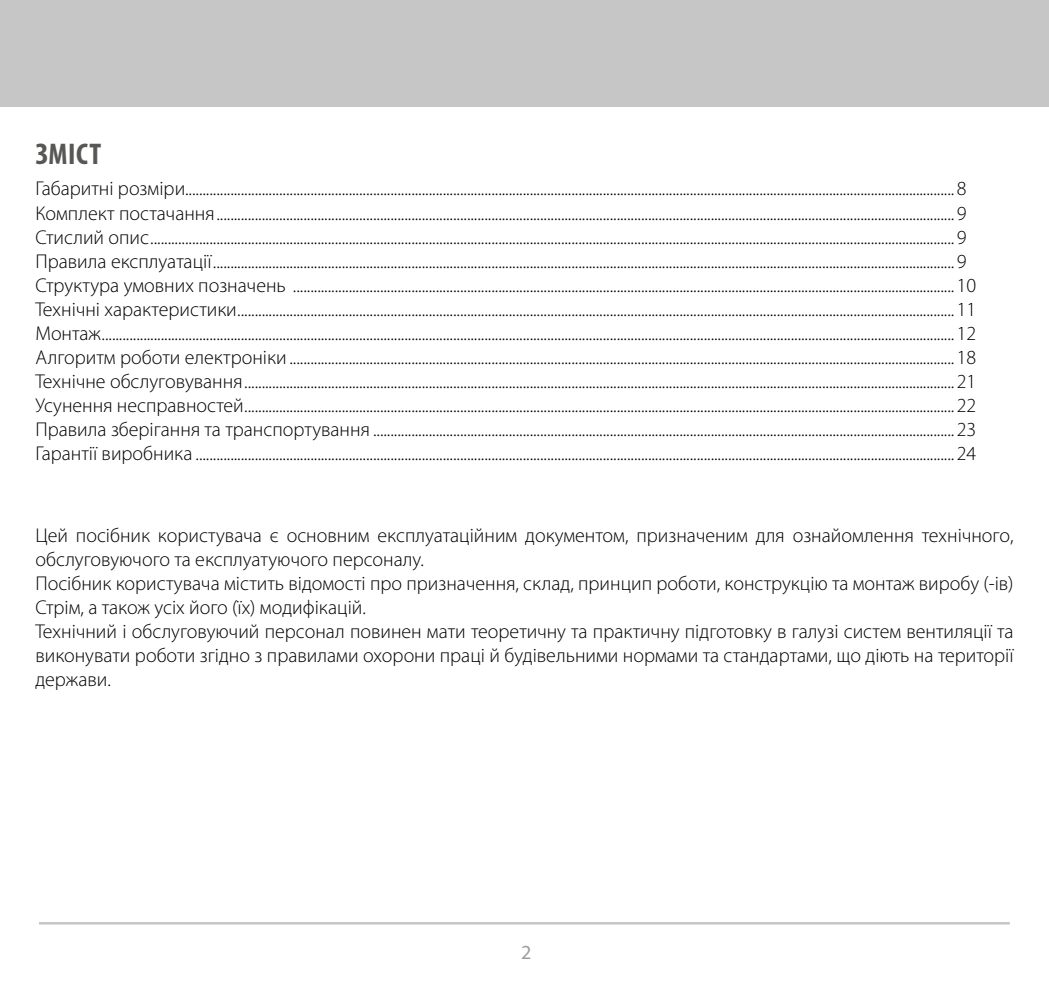
<style>
.page{position:relative;width:1049px;height:993px;background:#fff}
.page>*{position:absolute;margin:0;border:0;box-sizing:border-box;transform-origin:0 0}
.t1{font:700 condensed 30px "Myriad Pro";letter-spacing:.02em;color:#575756}
.t2{font:300 20px/24px "Myriad Pro";color:#000}
.t3{font:20px "Myriad Pro";color:#9d9d9c}
</style>
<div class="page">
<div style="left:0;top:0;width:1049px;height:106px;background:#c6c6c6"></div>
<hr style="left:39px;top:921px;width:971px;height:3px;background:#c6c6c6">
<h1 class="t1" style="left:36px;top:135px;width:67px">ЗМІСТ</h1>
<p class="t2" style="left:35px;top:177px;width:942px">Габаритні розміри............................................................................................................................................................................................................................. 8<br>Комплект постачання.................................................................................................................................................................................................................... 9<br>Стислий опис....................................................................................................................................................................................................................................... 9<br>Правила експлуатації..................................................................................................................................................................................................................... 9<br>Структура умовних позначень .............................................................................................................................................................................................. 10<br>Технічні характеристики.............................................................................................................................................................................................................. 11<br>Монтаж..................................................................................................................................................................................................................................................... 12<br>Алгоритм роботи електроніки ............................................................................................................................................................................................... 18<br>Технічне обслуговування............................................................................................................................................................................................................ 21<br>Усунення несправностей............................................................................................................................................................................................................ 22<br>Правила зберігання та транспортування ....................................................................................................................................................................... 23<br>Гарантії виробника .......................................................................................................................................................................................................................... 24</p>
<p class="t2" style="left:35px;top:523px;width:980px">Цей посібник користувача є основним експлуатаційним документом, призначеним для ознайомлення технічного, обслуговуючого та експлуатуючого персоналу.<br>Посібник користувача містить відомості про призначення, склад, принцип роботи, конструкцію та монтаж виробу (-ів)<br>Стрім, а також усіх його (їх) модифікацій.<br>Технічний і обслуговуючий персонал повинен мати теоретичну та практичну підготовку в галузі систем вентиляції та виконувати роботи згідно з правилами охорони праці й будівельними нормами та стандартами, що діють на території держави.</p>
<p class="t3" style="left:521px;top:939px;width:12px">2</p>
</div>
